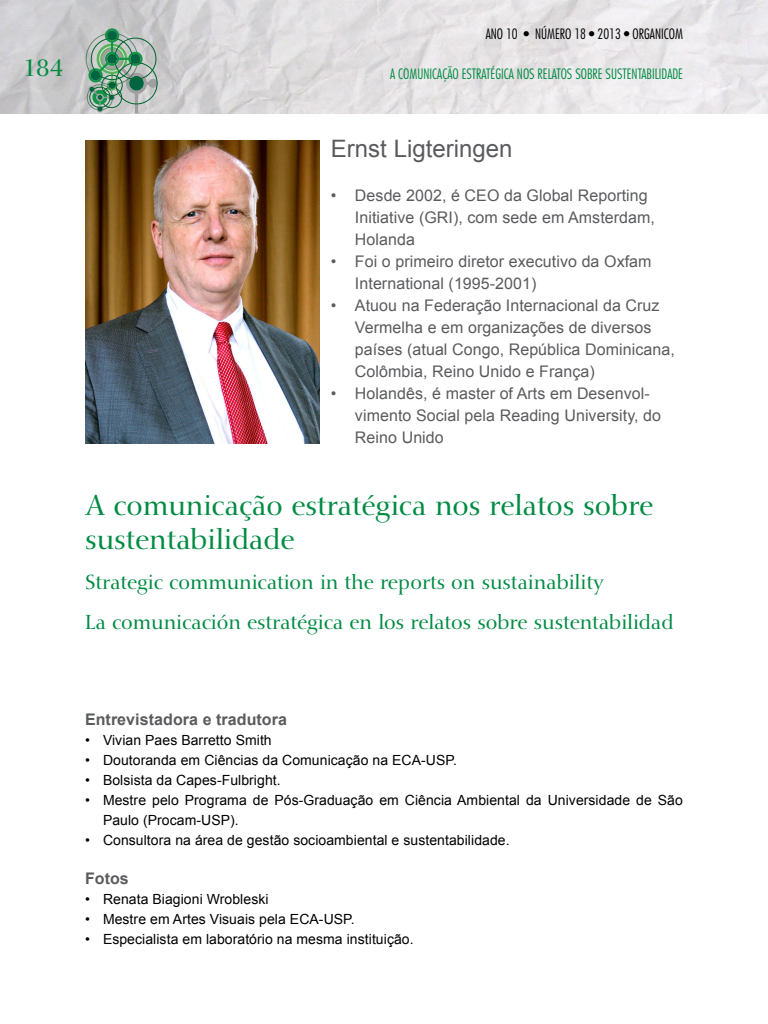
<style>
.page{position:relative;width:768px;height:1024px;background:#fff}
.page>*{position:absolute;margin:0;border:0;box-sizing:border-box;transform-origin:0 0}
.subtitulos_2_secao{font:28px/33.6px "Nofret";color:#008b43}
.titulo1_iniciais{font:25px "Nofret";color:#008b43}
.subtitulos_autor_sec{font:24px "Arial";color:#5a5b5e}
.subtitulo_materia{font:20px "Nofret";color:#008b43}
.subtitulos_2_secao-2{font:20px "Nofret";color:#008b43}
.t1{font:16px/22px "Arial";letter-spacing:.005em;color:#5a5b5e}
.subtitulo_materia-2{font:700 16px "Arial";letter-spacing:.005em;color:#5a5b5e}
.t2{font:14px/20px "Arial";letter-spacing:.005em;color:#000}
.t3{font:300 condensed 14px "Futura Std";color:#008b43}
.t4{font:300 condensed 14px "Futura Std";color:#000}
</style>
<div class="page">
<img style="left:1px;top:0;width:767px;height:113px">
<div style="left:87px;top:85px;width:26px;height:25px;border:1px dashed #004415;border-radius:50%"></div>
<svg style="left:88px;top:28px;width:69px;height:85px;background:#8faf9d"></svg>
<div style="left:102px;top:75px;width:20px;height:21px;border:1px solid #00652e;border-radius:50%"></div>
<div style="left:90px;top:87px;width:20px;height:21px;border:1px solid #00652e;border-radius:50%"></div>
<div style="left:115px;top:38px;width:41px;height:41px;border:1px solid #00652e;border-radius:50%"></div>
<div style="left:116px;top:63px;width:41px;height:41px;border:1px solid #00652e;border-radius:50%"></div>
<div style="left:91px;top:38px;width:42px;height:42px;border:1px solid #00652e;border-radius:50%"></div>
<img style="left:85px;top:140px;width:234px;height:304px">
<p class="t4" style="left:486px;top:26px;width:199px">ANO 10 • NÚMERO 18 • 2013 • ORGANICOM</p>
<p class="titulo1_iniciais" style="left:23px;top:53px;width:41px">184</p>
<p class="t3" style="left:390px;top:66px;width:294px">A COMUNICAÇÃO ESTRATÉGICA NOS RELATOS SOBRE SUSTENTABILIDADE</p>
<p class="subtitulos_autor_sec" style="left:331px;top:133px;width:183px">Ernst Ligteringen</p>
<p class="t1" style="left:355px;top:185px;width:302px;text-indent:-24px">• Desde 2002, é CEO da Global Reporting<br>Initiative (GRI), com sede em Amsterdam,<br>Holanda</p>
<p class="t1" style="left:355px;top:251px;width:298px;text-indent:-24px">• Foi o primeiro diretor executivo da Oxfam<br>International (1995-2001)</p>
<p class="t1" style="left:355px;top:295px;width:321px;text-indent:-24px">• Atuou na Federação Internacional da Cruz Vermelha e em organizações de diversos países (atual Congo, República Dominicana, Colômbia, Reino Unido e França)</p>
<p class="t1" style="left:355px;top:383px;width:308px;text-indent:-24px">• Holandês, é master of Arts em Desenvol&shy;vimento Social pela Reading University, do<br>Reino Unido</p>
<p class="subtitulos_2_secao" style="left:85px;top:489px;width:570px">A comunicação estratégica nos relatos sobre sustentabilidade</p>
<p class="subtitulos_2_secao-2" style="left:85px;top:570px;width:521px">Strategic communication in the reports on sustainability</p>
<p class="subtitulo_materia" style="left:85px;top:610px;width:590px">La comunicación estratégica en los relatos sobre sustentabilidad</p>
<p class="subtitulo_materia-2" style="left:85px;top:709px;width:204px">Entrevistadora e tradutora</p>
<p class="t2" style="left:85px;top:730px;width:188px">• Vivian Paes Barretto Smith</p>
<p class="t2" style="left:85px;top:750px;width:374px">• Doutoranda em Ciências da Comunicação na ECA-USP.</p>
<p class="t2" style="left:85px;top:770px;width:197px">• Bolsista da Capes-Fulbright.</p>
<p class="t2" style="left:103px;top:790px;width:581px;text-indent:-18px">• Mestre pelo Programa de Pós-Graduação em Ciência Ambiental da Universidade de São<br>Paulo (Procam-USP).</p>
<p class="t2" style="left:85px;top:830px;width:426px">• Consultora na área de gestão socioambiental e sustentabilidade.</p>
<p class="subtitulo_materia-2" style="left:85px;top:868px;width:45px">Fotos</p>
<p class="t2" style="left:85px;top:889px;width:185px">• Renata Biagioni Wrobleski</p>
<p class="t2" style="left:85px;top:909px;width:271px">• Mestre em Artes Visuais pela ECA-USP.</p>
<p class="t2" style="left:85px;top:929px;width:330px">• Especialista em laboratório na mesma instituição.</p>
</div>
